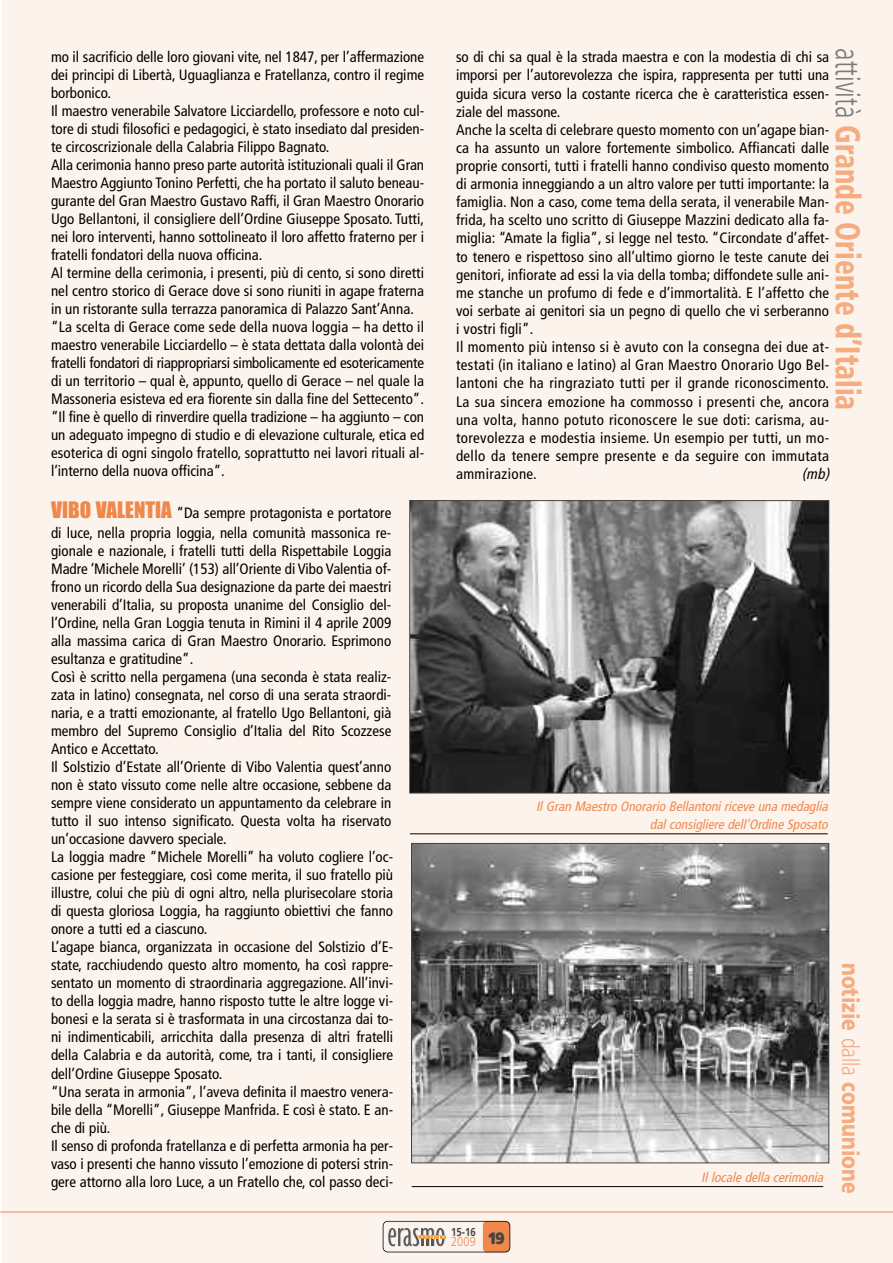
<style>
.page{position:relative;width:893px;height:1263px;background:#fff}
.page>*{position:absolute;margin:0;border:0;box-sizing:border-box;transform-origin:0 0}
.t1{font:900 condensed 34.5px "Frutiger";color:#f4ac80;scale:.8 1}
.t2{font:900 24px "Frutiger";color:#f4ac80;scale:.8 1}
.t3{font:900 16.5px "Frutiger";color:#444;scale:.8 1}
.t4{font:condensed 15px/18px "Frutiger";color:#000}
.t5{font:italic condensed 15px "Frutiger";color:#000}
.t6{font:italic condensed 13.5px/18px "Frutiger";color:#ef884a;text-align:right}
.t7{font:300 12.9px "Frutiger";color:#ef884a;scale:.84 1}
.t8{font:700 11.55px "Frutiger";color:#444;scale:.84 1}
.s1{font-family:"Impact";font-stretch:normal;font-size:21px;color:#ef884a}
.s2{font-weight:300;color:#7c7c7c}
.s3{font-weight:300}
</style>
<div class="page">
<div style="left:2px;top:0;width:891px;height:1263px;background:#fdf3ed"></div>
<div style="left:483px;top:1221px;width:27px;height:31px;background:#ef884a;border-radius:4px"></div>
<svg style="left:388px;top:1228px;width:58px;height:18px"></svg>
<div style="left:383px;top:1221px;width:127px;height:31px;border:2px solid #000;border-radius:5px"></div>
<hr style="left:0;top:1211px;width:893px;height:1px;background:#ef884a">
<img style="left:413px;top:845px;width:414px;height:316px">
<div style="left:411px;top:843px;width:418px;height:320px;border:1px solid #444"></div>
<img style="left:411px;top:502px;width:416px;height:289px">
<div style="left:409px;top:500px;width:420px;height:293px;border:1px solid #444"></div>
<hr style="left:412px;top:1186px;width:411px;height:1px;background:#000">
<hr style="left:410px;top:833px;width:418px;height:1px;background:#000">
<p class="t4" style="left:51px;top:49px;width:375px">mo il sacrificio delle loro giovani vite, nel 1847, per l’affermazione dei principi di Libertà, Uguaglianza e Fratellanza, contro il regime borbonico.<br>Il maestro venerabile Salvatore Licciardello, professore e noto cul&shy;tore di studi filosofici e pedagogici, è stato insediato dal presiden&shy;te circoscrizionale della Calabria Filippo Bagnato.<br>Alla cerimonia hanno preso parte autorità istituzionali quali il Gran Maestro Aggiunto Tonino Perfetti, che ha portato il saluto beneau&shy;gurante del Gran Maestro Gustavo Raffi, il Gran Maestro Onorario Ugo Bellantoni, il consigliere dell’Ordine Giuseppe Sposato. Tutti, nei loro interventi, hanno sottolineato il loro affetto fraterno per i fratelli fondatori della nuova officina.<br>Al termine della cerimonia, i presenti, più di cento, si sono diretti nel centro storico di Gerace dove si sono riuniti in agape fraterna in un ristorante sulla terrazza panoramica di Palazzo Sant’Anna. “La scelta di Gerace come sede della nuova loggia – ha detto il maestro venerabile Licciardello – è stata dettata dalla volontà dei fratelli fondatori di riappropriarsi simbolicamente ed esotericamente di un territorio – qual è, appunto, quello di Gerace – nel quale la Massoneria esisteva ed era fiorente sin dalla fine del Settecento”. “Il fine è quello di rinverdire quella tradizione – ha aggiunto – con un adeguato impegno di studio e di elevazione culturale, etica ed esoterica di ogni singolo fratello, soprattutto nei lavori rituali al&shy;l’interno della nuova officina”.</p>
<p class="t4" style="left:51px;top:503px;width:342px;line-height:20.7px"><span class="s1">VIBO VALENTIA</span> “Da sempre protagonista e portatore di luce, nella propria loggia, nella comunità massonica re-</p>
<p class="t4" style="left:51px;top:543px;width:344px">gionale e nazionale, i fratelli tutti della Rispettabile Loggia Madre ‘Michele Morelli’ (153) all’Oriente di Vibo Valentia of&shy;frono un ricordo della Sua designazione da parte dei maestri venerabili d’Italia, su proposta unanime del Consiglio del&shy;l’Ordine, nella Gran Loggia tenuta in Rimini il 4 aprile 2009 alla massima carica di Gran Maestro Onorario. Esprimono esultanza e gratitudine”.<br>Così è scritto nella pergamena (una seconda è stata realiz&shy;zata in latino) consegnata, nel corso di una serata straordi&shy;naria, e a tratti emozionante, al fratello Ugo Bellantoni, già membro del Supremo Consiglio d’Italia del Rito Scozzese Antico e Accettato.<br>Il Solstizio d’Estate all’Oriente di Vibo Valentia quest’anno non è stato vissuto come nelle altre occasione, sebbene da sempre viene considerato un appuntamento da celebrare in tutto il suo intenso significato. Questa volta ha riservato un’occasione davvero speciale.<br>La loggia madre “Michele Morelli” ha voluto cogliere l’oc&shy;casione per festeggiare, così come merita, il suo fratello più illustre, colui che più di ogni altro, nella plurisecolare storia di questa gloriosa Loggia, ha raggiunto obiettivi che fanno onore a tutti ed a ciascuno.<br>L’agape bianca, organizzata in occasione del Solstizio d’E&shy;state, racchiudendo questo altro momento, ha così rappre&shy;sentato un momento di straordinaria aggregazione. All’invi&shy;to della loggia madre, hanno risposto tutte le altre logge vi&shy;bonesi e la serata si è trasformata in una circostanza dai to&shy;ni indimenticabili, arricchita dalla presenza di altri fratelli della Calabria e da autorità, come, tra i tanti, il consigliere dell’Ordine Giuseppe Sposato.<br>“Una serata in armonia”, l’aveva definita il maestro venera&shy;bile della “Morelli”, Giuseppe Manfrida. E così è stato. E an&shy;che di più.<br>Il senso di profonda fratellanza e di perfetta armonia ha per&shy;vaso i presenti che hanno vissuto l’emozione di potersi strin&shy;gere attorno alla loro Luce, a un Fratello che, col passo deci-</p>
<h1 class="t1" style="left:862px;top:48px;width:454px;rotate:90deg"><span class="s2">attività</span> Grande Oriente d’Italia</h1>
<p class="t4" style="left:456px;top:49px;width:375px">so di chi sa qual è la strada maestra e con la modestia di chi sa imporsi per l’autorevolezza che ispira, rappresenta per tutti una guida sicura verso la costante ricerca che è caratteristica essen&shy;ziale del massone.<br>Anche la scelta di celebrare questo momento con un’agape bian&shy;ca ha assunto un valore fortemente simbolico. Affiancati dalle proprie consorti, tutti i fratelli hanno condiviso questo momento di armonia inneggiando a un altro valore per tutti importante: la famiglia. Non a caso, come tema della serata, il venerabile Man&shy;frida, ha scelto uno scritto di Giuseppe Mazzini dedicato alla fa&shy;miglia: “Amate la figlia”, si legge nel testo. “Circondate d’affet&shy;to tenero e rispettoso sino all’ultimo giorno le teste canute dei genitori, infiorate ad essi la via della tomba; diffondete sulle ani&shy;me stanche un profumo di fede e d’immortalità. E l’affetto che voi serbate ai genitori sia un pegno di quello che vi serberanno i vostri figli”.<br>Il momento più intenso si è avuto con la consegna dei due at&shy;testati (in italiano e latino) al Gran Maestro Onorario Ugo Bel&shy;lantoni che ha ringraziato tutti per il grande riconoscimento.<br>La sua sincera emozione ha commosso i presenti che, ancora una volta, hanno potuto riconoscere le sue doti: carisma, au&shy;torevolezza e modestia insieme. Un esempio per tutti, un mo&shy;dello da tenere sempre presente e da seguire con immutata ammirazione.</p>
<p class="t5" style="left:802px;top:468px;width:32px">(mb)</p>
<p class="t6" style="left:536px;top:799px;width:296px">Il Gran Maestro Onorario Bellantoni riceve una medaglia dal consigliere dell’Ordine Sposato</p>
<p class="t8" style="left:451px;top:1227px;width:31px">15-16</p>
<p class="t7" style="left:451px;top:1237px;width:31px">2009</p>
<p class="t3" style="left:489px;top:1231px;width:21px">19</p>
<p class="t6" style="left:701px;top:1169px;width:126px">Il locale della cerimonia</p>
<h2 class="t2" style="left:860px;top:963px;width:290px;rotate:90deg">notizie <span class="s3">dalla</span> comunione</h2>
</div>
